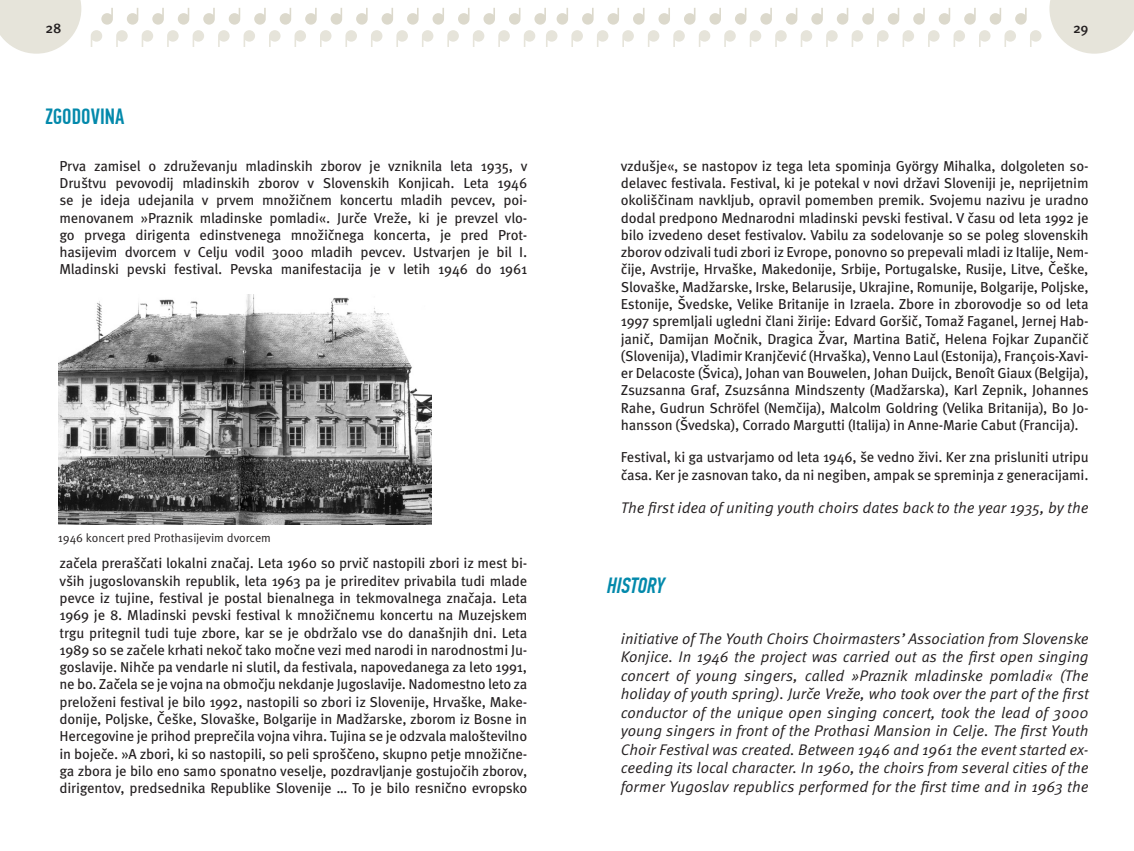
<style>
.page{position:relative;width:1134px;height:851px;background:#fff}
.page>*{position:absolute;margin:0;border:0;box-sizing:border-box;transform-origin:0 0}
.delavnica_naziv{font:500 22px "PF Din Text Comp Pro";color:#0389ab}
.delavnica_naziv-2{font:italic 500 22px "PF Din Text Comp Pro";color:#0389ab}
.delavnica_text{font:italic 15.4px/18.4px "Meta Pro";color:#231f20;text-align:justify}
.delavnica_text-2{font:14.4px/17.2px "Meta Pro";letter-spacing:-.015em;color:#231f20;text-align:justify}
.t1{font:500 14px "Meta Pro";color:#231f20}
.što{font:12px "Meta Pro";color:#231f20}
</style>
<div class="page">
<img style="left:58px;top:294px;width:373px;height:230px">
<svg style="left:1049px;top:0;width:85px;height:54px"></svg>
<svg style="left:0;top:0;width:81px;height:54px;background:#e9e7df"></svg>
<svg style="left:91px;top:8px;width:950px;height:39px"></svg>
<p class="t1" style="left:45px;top:20px;width:18px">28</p>
<p class="t1" style="left:1073px;top:20px;width:17px">29</p>
<p class="delavnica_naziv" style="left:45px;top:104px;width:80px">ZGODOVINA</p>
<p class="delavnica_text-2" style="left:60px;top:157px;width:469px">Prva zamisel o združevanju mladinskih zborov je vzniknila leta 1935, v Društvu pevovodij mladinskih zborov v Slovenskih Konjicah. Leta 1946 se je ideja udejanila v prvem množičnem koncertu mladih pevcev, poi&shy;menovanem »Praznik mladinske pomladi«. Jurče Vreže, ki je prevzel vlo&shy;go prvega dirigenta edinstvenega množičnega koncerta, je pred Prot&shy;hasijevim dvorcem v Celju vodil 3000 mladih pevcev. Ustvarjen je bil I.<br>Mladinski pevski festival. Pevska manifestacija je v letih 1946 do 1961</p>
<p class="što" style="left:58px;top:530px;width:215px">1946 koncert pred Prothasijevim dvorcem</p>
<p class="delavnica_text-2" style="left:60px;top:555px;width:469px">začela preraščati lokalni značaj. Leta 1960 so prvič nastopili zbori iz mest bi&shy;vših jugoslovanskih republik, leta 1963 pa je prireditev privabila tudi mlade pevce iz tujine, festival je postal bienalnega in tekmovalnega značaja. Leta 1969 je 8. Mladinski pevski festival k množičnemu koncertu na Muzejskem trgu pritegnil tudi tuje zbore, kar se je obdržalo vse do današnjih dni. Leta 1989 so se začele krhati nekoč tako močne vezi med narodi in narodnostmi Ju&shy;goslavije. Nihče pa vendarle ni slutil, da festivala, napovedanega za leto 1991, ne bo. Začela se je vojna na območju nekdanje Jugoslavije. Nadomestno leto za preloženi festival je bilo 1992, nastopili so zbori iz Slovenije, Hrvaške, Make&shy;donije, Poljske, Češke, Slovaške, Bolgarije in Madžarske, zborom iz Bosne in Hercegovine je prihod preprečila vojna vihra. Tujina se je odzvala maloštevilno in boječe. »A zbori, ki so nastopili, so peli sproščeno, skupno petje množične&shy;ga zbora je bilo eno samo sponatno veselje, pozdravljanje gostujočih zborov, dirigentov, predsednika Republike Slovenije … To je bilo resnično evropsko</p>
<p class="delavnica_text-2" style="left:621px;top:157px;width:469px">vzdušje«, se nastopov iz tega leta spominja György Mihalka, dolgoleten so&shy;delavec festivala. Festival, ki je potekal v novi državi Sloveniji je, neprijetnim okoliščinam navkljub, opravil pomemben premik. Svojemu nazivu je uradno dodal predpono Mednarodni mladinski pevski festival. V času od leta 1992 je bilo izvedeno deset festivalov. Vabilu za sodelovanje so se poleg slovenskih zborov odzivali tudi zbori iz Evrope, ponovno so prepevali mladi iz Italije, Nem&shy;čije, Avstrije, Hrvaške, Makedonije, Srbije, Portugalske, Rusije, Litve, Češke, Slovaške, Madžarske, Irske, Belarusije, Ukrajine, Romunije, Bolgarije, Poljske, Estonije, Švedske, Velike Britanije in Izraela. Zbore in zborovodje so od leta 1997 spremljali ugledni člani žirije: Edvard Goršič, Tomaž Faganel, Jernej Hab&shy;janič, Damijan Močnik, Dragica Žvar, Martina Batič, Helena Fojkar Zupančič (Slovenija), Vladimir Kranjčević (Hrvaška), Venno Laul (Estonija), François-Xavi&shy;er Delacoste (Švica), Johan van Bouwelen, Johan Duijck, Benoît Giaux (Belgija), Zsuzsanna Graf, Zsuzsánna Mindszenty (Madžarska), Karl Zepnik, Johannes Rahe, Gudrun Schröfel (Nemčija), Malcolm Goldring (Velika Britanija), Bo Jo&shy;hansson (Švedska), Corrado Margutti (Italija) in Anne-Marie Cabut (Francija).</p>
<p class="delavnica_text-2" style="left:621px;top:447px;width:469px;line-height:18.4px">Festival, ki ga ustvarjamo od leta 1946, še vedno živi. Ker zna prisluniti utripu časa. Ker je zasnovan tako, da ni negiben, ampak se spreminja z generacijami.</p>
<p class="delavnica_text" style="left:621px;top:498px;width:469px">The first idea of uniting youth choirs dates back to the year 1935, by the</p>
<p class="delavnica_naziv-2" style="left:607px;top:572px;width:59px">HISTORY</p>
<p class="delavnica_text" style="left:621px;top:629px;width:469px">initiative of The Youth Choirs Choirmasters’ Association from Slovenske Konjice. In 1946 the project was carried out as the first open singing concert of young singers, called »Praznik mladinske pomladi« (The holiday of youth spring). Jurče Vreže, who took over the part of the first conductor of the unique open singing concert, took the lead of 3000 young singers in front of the Prothasi Mansion in Celje. The first Youth Choir Festival was created. Between 1946 and 1961 the event started ex&shy;ceeding its local character. In 1960, the choirs from several cities of the former Yugoslav republics performed for the first time and in 1963 the</p>
</div>
